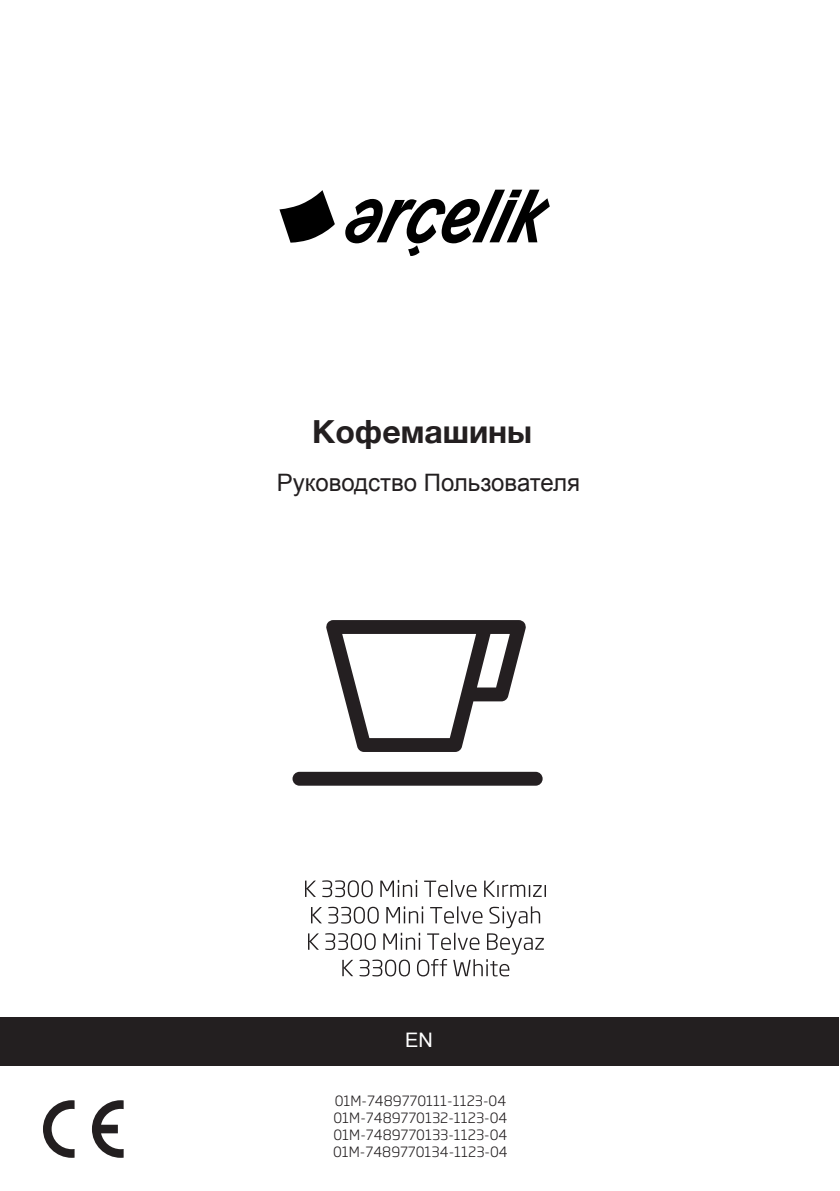
<style>
.page{position:relative;width:840px;height:1191px;background:#fff}
.page>*{position:absolute;margin:0;border:0;box-sizing:border-box;transform-origin:0 0}
.Alt_Basliklar{font:700 32px "Helvetica Neue";color:#231f20}
.Kullanma_Kılavuzu{font:24px "Arial";color:#231f20}
.Dil_kodları{font:20px "Arial";color:#fff}
.t1{font:300 14px/16.8px "Soho Gothic Pro";color:#231f20;text-align:justify}
</style>
<div class="page">
<div style="left:0;top:1017px;width:838px;height:48px;background:#231f20"></div>
<svg style="left:326px;top:620px;width:199px;height:132px"></svg>
<div style="left:292px;top:772px;width:250px;height:13px;background:#241f21;border-radius:7px"></div>
<svg style="left:43px;top:1100px;width:31px;height:57px"></svg>
<svg style="left:92px;top:1100px;width:31px;height:57px"></svg>
<svg style="left:308px;top:906px;width:235px;height:70px"></svg>
<svg style="left:305px;top:880px;width:240px;height:17px"></svg>
<svg style="left:279px;top:190px;width:55px;height:53px"></svg>
<svg style="left:345px;top:190px;width:204px;height:66px"></svg>
<p class="Alt_Basliklar" style="left:312px;top:407px;width:221px">Кофемашины</p>
<p class="Kullanma_Kılavuzu" style="left:276px;top:467px;width:305px">Руководство Пользователя</p>
<p class="Dil_kodları" style="left:405px;top:1026px;width:29px">EN</p>
<p class="t1" style="left:333px;top:1091px;width:176px">01M-7489770111-1123-04<br>01M-7489770132-1123-04<br>01M-7489770133-1123-04<br>01M-7489770134-1123-04</p>
</div>
